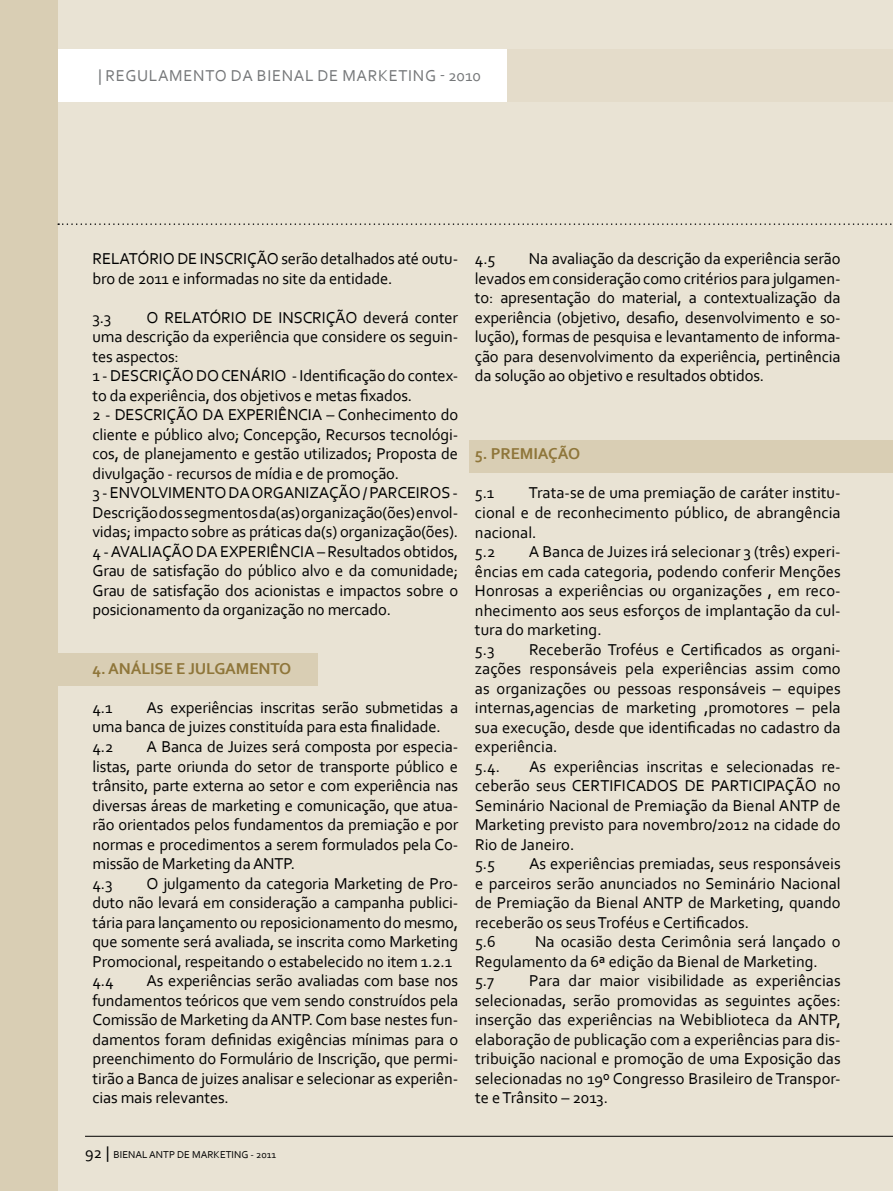
<style>
.page{position:relative;width:893px;height:1191px;background:#e9e3d4}
.page>*{position:absolute;margin:0;border:0;box-sizing:border-box;transform-origin:0 0}
.t1{font:16.5px/19.5px "Corbel";letter-spacing:-.01em;color:#000}
.t2{font:16.5px "Corbel";color:#757779}
.t3{font:700 16.5px "Corbel";letter-spacing:-.01em;color:#8f763a}
.t4{font:10.5px "Corbel";color:#000}
.s1{font-size:16.5px}
</style>
<div class="page">
<hr style="left:85px;top:1135px;width:808px;height:1px;background:#000">
<hr style="left:892px;top:0;width:1px;height:1191px;background:#e4dcca">
<div style="left:0;top:49px;width:526px;height:53px;background:#fff"></div>
<div style="left:0;top:0;width:57px;height:1191px;background:#d9ceb4"></div>
<div style="left:469px;top:440px;width:424px;height:33px;background:#d9ceb4"></div>
<div style="left:37px;top:653px;width:280px;height:33px;background:#d9ceb4"></div>
<div style="left:507px;top:49px;width:386px;height:53px;background:#e4dcca"></div>
<svg style="left:58px;top:223px;width:834px;height:2px"></svg>
<p class="t2" style="left:98px;top:65px;width:20px">| regulamento</p>
<p class="t2" style="left:231px;top:65px;width:37px">da bienal</p>
<p class="t2" style="left:318px;top:65px;width:36px">de marketing</p>
<p class="t2" style="left:440px;top:65px;width:43px">- 2010</p>
<p class="t1" style="left:92px;top:249px;width:367px">RELATÓRIO DE INSCRIÇÃO serão detalhados até outu&shy;bro de 2011 e informadas no site da entidade.</p>
<p class="t1" style="left:92px;top:307px;width:20px">3.3</p>
<p class="t1" style="left:92px;top:307px;width:367px;text-indent:54px">O RELATÓRIO DE INSCRIÇÃO deverá conter uma descrição da experiência que considere os seguin&shy;tes aspectos:<br>1 - DESCRIÇÃO DO CENÁRIO - Identificação do contex&shy;to da experiência, dos objetivos e metas fixados.<br>2 - DESCRIÇÃO DA EXPERIÊNCIA – Conhecimento do cliente e público alvo; Concepção, Recursos tecnológi&shy;cos, de planejamento e gestão utilizados; Proposta de divulgação - recursos de mídia e de promoção.<br>3 - ENVOLVIMENTO DA ORGANIZAÇÃO / PARCEIROS - Descrição dos segmentos da(as) organização(ões) envol&shy;vidas; impacto sobre as práticas da(s) organização(ões).<br>4 - AVALIAÇÃO DA EXPERIÊNCIA – Resultados obtidos, Grau de satisfação do público alvo e da comunidade; Grau de satisfação dos acionistas e impactos sobre o posicionamento da organização no mercado.</p>
<p class="t3" style="left:92px;top:658px;width:200px">4. ANÁLISE E JULGAMENTO</p>
<p class="t1" style="left:92px;top:697px;width:21px">4.1</p>
<p class="t1" style="left:92px;top:697px;width:367px;text-indent:54px">As experiências inscritas serão submetidas a uma banca de juizes constituída para esta finalidade.<br>4.2</p>
<p class="t1" style="left:92px;top:736px;width:367px;text-indent:54px">A Banca de Juizes será composta por especia&shy;listas, parte oriunda do setor de transporte público e trânsito, parte externa ao setor e com experiência nas diversas áreas de marketing e comunicação, que atua&shy;rão orientados pelos fundamentos da premiação e por normas e procedimentos a serem formulados pela Co&shy;missão de Marketing da ANTP.<br>4.3</p>
<p class="t1" style="left:93px;top:873px;width:367px;text-indent:54px">O julgamento da categoria Marketing de Pro&shy;duto não levará em consideração a campanha publici&shy;tária para lançamento ou reposicionamento do mesmo, que somente será avaliada, se inscrita como Marketing Promocional, respeitando o estabelecido no item 1.2.1<br>4.4</p>
<p class="t1" style="left:93px;top:970px;width:367px;text-align:justify;text-indent:54px">As experiências serão avaliadas com base nos fundamentos teóricos que vem sendo construídos pela Comissão de Marketing da ANTP. Com base nestes fun&shy;damentos foram definidas exigências mínimas para o preenchimento do Formulário de Inscrição, que permi&shy;tirão a Banca de juizes analisar e selecionar as experiên&shy;cias mais relevantes.</p>
<p class="t4" style="left:85px;top:1147px;width:192px"><span class="s1">92 |</span> BIENAL ANTP DE MARKETING - 2011</p>
<p class="t1" style="left:475px;top:249px;width:367px;text-align:justify;text-indent:54px">Na avaliação da descrição da experiência serão levados em consideração como critérios para julgamen&shy;to: apresentação do material, a contextualização da experiência (objetivo, desafio, desenvolvimento e so&shy;lução), formas de pesquisa e levantamento de informa&shy;ção para desenvolvimento da experiência, pertinência da solução ao objetivo e resultados obtidos.</p>
<p class="t1" style="left:475px;top:249px;width:22px">4.5</p>
<p class="t3" style="left:475px;top:444px;width:107px">5. PREMIAÇÃO</p>
<p class="t1" style="left:475px;top:483px;width:21px">5.1</p>
<p class="t1" style="left:475px;top:483px;width:367px;text-indent:54px">Trata-se de uma premiação de caráter institu&shy;cional e de reconhecimento público, de abrangência nacional.<br>5.2</p>
<p class="t1" style="left:475px;top:541px;width:367px;text-indent:54px">A Banca de Juizes irá selecionar 3 (três) experi&shy;ências em cada categoria, podendo conferir Menções Honrosas a experiências ou organizações , em reco&shy;nhecimento aos seus esforços de implantação da cul&shy;tura do marketing.<br>5.3</p>
<p class="t1" style="left:475px;top:639px;width:367px;text-indent:54px">Receberão Troféus e Certificados as organi&shy;zações responsáveis pela experiências assim como as organizações ou pessoas responsáveis – equipes internas,agencias de marketing ,promotores – pela sua execução, desde que identificadas no cadastro da experiência.<br>5.4.</p>
<p class="t1" style="left:475px;top:756px;width:367px;text-indent:54px">As experiências inscritas e selecionadas re&shy;ceberão seus CERTIFICADOS DE PARTICIPAÇÃO no Seminário Nacional de Premiação da Bienal ANTP de Marketing previsto para novembro/2012 na cidade do Rio de Janeiro.<br>5.5</p>
<p class="t1" style="left:475px;top:853px;width:367px;text-indent:54px">As experiências premiadas, seus responsáveis e parceiros serão anunciados no Seminário Nacional de Premiação da Bienal ANTP de Marketing, quando receberão os seus Troféus e Certificados.<br>5.6</p>
<p class="t1" style="left:475px;top:931px;width:367px;text-indent:60px">Na ocasião desta Cerimônia será lançado o<br>Regulamento da 6ª edição da Bienal de Marketing.<br>5.7</p>
<p class="t1" style="left:475px;top:970px;width:367px;text-align:justify;text-indent:54px">Para dar maior visibilidade as experiências selecionadas, serão promovidas as seguintes ações: inserção das experiências na Webiblioteca da ANTP, elaboração de publicação com a experiências para dis&shy;tribuição nacional e promoção de uma Exposição das selecionadas no 19º Congresso Brasileiro de Transpor&shy;te e Trânsito – 2013.</p>
</div>
